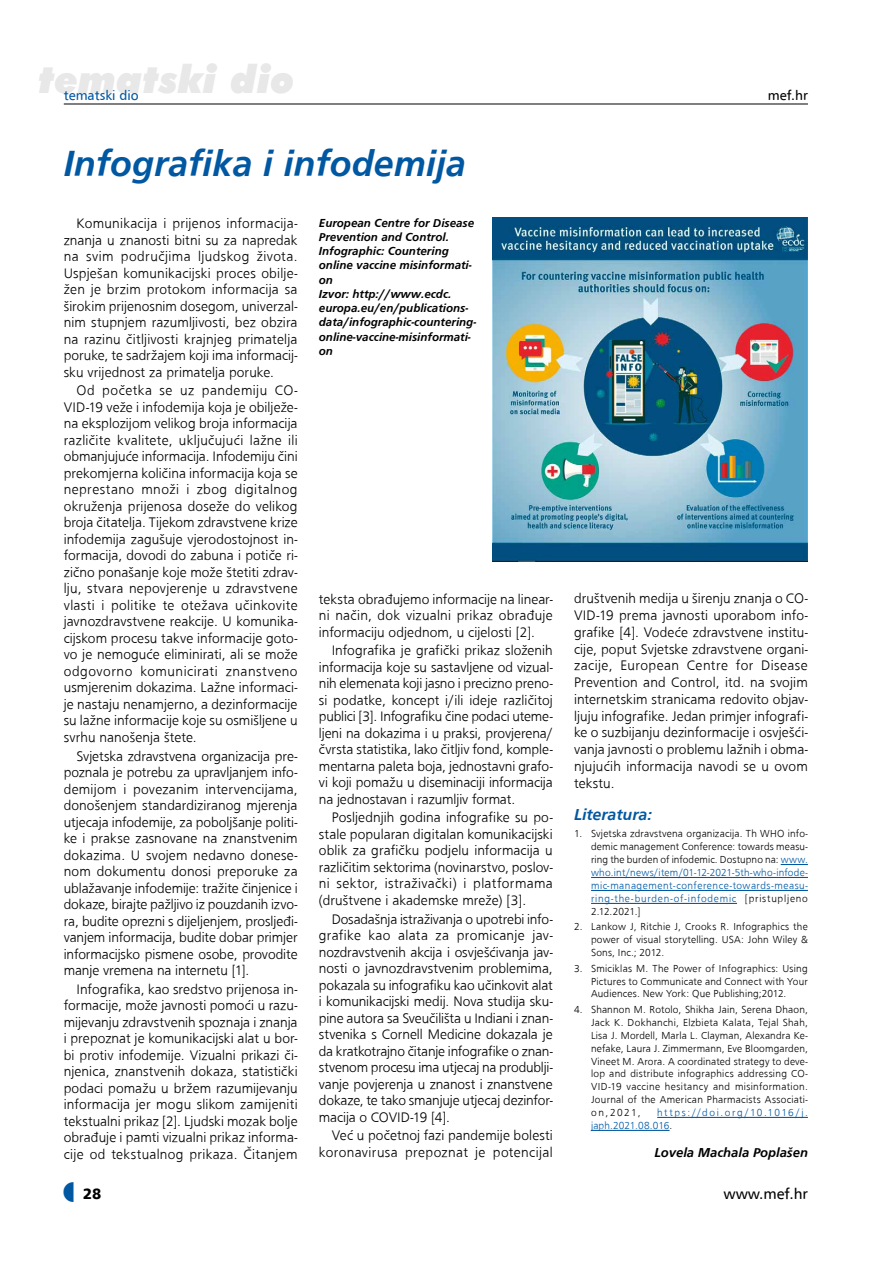
<style>
.page{position:relative;width:893px;height:1263px;background:#fff}
.page>*{position:absolute;margin:0;border:0;box-sizing:border-box;transform-origin:0 0}
.t1{font:italic 900 39px "Futura BT";color:#e8e8e9}
.t2{font:500 37.5px "Frugal Sans Bold Italic DTC";color:#0058a2}
.t3{font:500 16.5px "Frugal Sans Bold Italic DTC";color:#0058a2}
.t4{font:15px "A Frutiger";color:#000}
.t5{font:900 15px "A Frutiger";color:#000}
.t6{font:500 14.25px/16.5px "Frugal Sans Light DTC";letter-spacing:.005em;color:#000;text-align:justify}
.t7{font:500 13.5px "Frugal Sans Bold Italic DTC";color:#000}
.t8{font:13.5px "A Frutiger";color:#0058a2}
.t9{font:13.5px "A Frutiger";color:#000}
.t10{font:500 12px/14.2px "Frugal Sans Bold Italic DTC";color:#000}
.t11{font:500 10.5px/13px "Frugal Sans Light DTC";letter-spacing:.02em;color:#000;text-align:justify}
.t12{font:500 10.5px/13px "Frugal Sans Light DTC";letter-spacing:.115em;color:#0058a2}
.s1{color:#0058a2}
.s2{color:#000}
</style>
<div class="page">
<hr style="left:64px;top:104px;width:744px;height:1px;background:#000">
<img style="left:492px;top:218px;width:316px;height:343px">
<svg style="left:781px;top:864px;width:27px;height:1px"></svg>
<hr style="left:591px;top:877px;width:217px;height:1px;background:#0058a2">
<hr style="left:591px;top:890px;width:217px;height:1px;background:#0058a2">
<hr style="left:591px;top:903px;width:146px;height:1px;background:#0058a2">
<hr style="left:657px;top:1117px;width:151px;height:1px;background:#0058a2">
<hr style="left:591px;top:1130px;width:78px;height:1px;background:#0058a2">
<h1 class="t1" style="left:38px;top:56px;width:258px">tematski dio</h1>
<p class="t8" style="left:64px;top:87px;width:76px">tematski dio</p>
<p class="t9" style="left:768px;top:87px;width:42px">mef.hr</p>
<h2 class="t2" style="left:64px;top:142px;width:404px">Infografika i infodemija</h2>
<p class="t6" style="left:64px;top:215px;width:235px;text-indent:13px">Komunikacija i prijenos informacija&shy;znanja u znanosti bitni su za napredak na svim područjima ljudskog života.<br>Uspješan komunikacijski proces obilje&shy;žen je brzim protokom informacija sa širokim prijenosnim dosegom, univerzal&shy;nim stupnjem razumljivosti, bez obzira na razinu čitljivosti krajnjeg primatelja poruke, te sadržajem koji ima informacij&shy;sku vrijednost za primatelja poruke.</p>
<p class="t6" style="left:64px;top:382px;width:235px;text-indent:13px">Od početka se uz pandemiju CO-VID-19 veže i infodemija koja je obilježe&shy;na eksplozijom velikog broja informacija različite kvalitete, uključujući lažne ili obmanjujuće informacija. Infodemiju čini prekomjerna količina informacija koja se neprestano množi i zbog digitalnog okruženja prijenosa doseže do velikog broja čitatelja. Tijekom zdravstvene krize infodemija zagušuje vjerodostojnost in&shy;formacija, dovodi do zabuna i potiče ri&shy;zično ponašanje koje može štetiti zdrav&shy;lju, stvara nepovjerenje u zdravstvene vlasti i politike te otežava učinkovite javnozdravstvene reakcije. U komunika&shy;cijskom procesu takve informacije goto&shy;vo je nemoguće eliminirati, ali se može odgovorno komunicirati znanstveno usmjerenim dokazima. Lažne informaci&shy;je nastaju nenamjerno, a dezinformacije su lažne informacije koje su osmišljene u svrhu nanošenja štete.</p>
<p class="t6" style="left:64px;top:747px;width:235px;text-indent:13px">Svjetska zdravstvena organizacija pre&shy;poznala je potrebu za upravljanjem info&shy;demijom i povezanim intervencijama, donošenjem standardiziranog mjerenja utjecaja infodemije, za poboljšanje politi&shy;ke i prakse zasnovane na znanstvenim dokazima. U svojem nedavno donese&shy;nom dokumentu donosi preporuke za ublažavanje infodemije: tražite činjenice i dokaze, birajte pažljivo iz pouzdanih izvo&shy;ra, budite oprezni s dijeljenjem, prosljeđi&shy;vanjem informacija, budite dobar primjer informacijsko pismene osobe, provodite manje vremena na internetu [1].</p>
<p class="t6" style="left:64px;top:981px;width:235px;text-indent:13px">Infografika, kao sredstvo prijenosa in&shy;formacije, može javnosti pomoći u razu&shy;mijevanju zdravstvenih spoznaja i znanja i prepoznat je komunikacijski alat u bor&shy;bi protiv infodemije. Vizualni prikazi či&shy;njenica, znanstvenih dokaza, statistički podaci pomažu u bržem razumijevanju informacija jer mogu slikom zamijeniti tekstualni prikaz [2]. Ljudski mozak bolje obrađuje i pamti vizualni prikaz informa&shy;cije od tekstualnog prikaza. Čitanjem</p>
<p class="t10" style="left:319px;top:215px;width:159px">European Centre for Disease<br>Prevention and Control.<br>Infographic: Countering online vaccine misinformati&shy;on<br>Izvor: http://www.ecdc. europa.eu/en/publications&shy;data/infographic-countering&shy;online-vaccine-misinformati&shy;on</p>
<p class="t6" style="left:319px;top:590px;width:235px">teksta obrađujemo informacije na linear&shy;ni način, dok vizualni prikaz obrađuje informaciju odjednom, u cijelosti [2].</p>
<p class="t6" style="left:319px;top:642px;width:235px;text-indent:13px">Infografika je grafički prikaz složenih informacija koje su sastavljene od vizual&shy;nih elemenata koji jasno i precizno preno&shy;si podatke, koncept i/ili ideje različitoj publici [3]. Infografiku čine podaci uteme&shy;ljeni na dokazima i u praksi, provjerena/ čvrsta statistika, lako čitljiv fond, komple&shy;mentarna paleta boja, jednostavni grafo&shy;vi koji pomažu u diseminaciji informacija na jednostavan i razumljiv format.</p>
<p class="t6" style="left:319px;top:809px;width:235px;text-indent:13px">Posljednjih godina infografike su po&shy;stale popularan digitalan komunikacijski oblik za grafičku podjelu informacija u različitim sektorima (novinarstvo, poslov&shy;ni sektor, istraživački) i platformama (društvene i akademske mreže) [3].</p>
<p class="t6" style="left:319px;top:910px;width:235px;text-indent:13px">Dosadašnja istraživanja o upotrebi info&shy;grafike kao alata za promicanje jav&shy;nozdravstvenih akcija i osvješćivanja jav&shy;nosti o javnozdravstvenim problemima, pokazala su infografiku kao učinkovit alat i komunikacijski medij. Nova studija sku&shy;pine autora sa Sveučilišta u Indiani i znan&shy;stvenika s Cornell Medicine dokazala je da kratkotrajno čitanje infografike o znan&shy;stvenom procesu ima utjecaj na produblji&shy;vanje povjerenja u znanost i znanstvene dokaze, te tako smanjuje utjecaj dezinfor&shy;macija o COVID-19 [4].</p>
<p class="t6" style="left:319px;top:1127px;width:235px;text-align:right">Već u početnoj fazi pandemije bolesti koronavirusa prepoznat je potencijal</p>
<p class="t6" style="left:574px;top:590px;width:235px">društvenih medija u širenju znanja o CO-VID-19 prema javnosti uporabom info&shy;grafike [4]. Vodeće zdravstvene institu&shy;cije, poput Svjetske zdravstvene organi&shy;zacije, European Centre for Disease Prevention and Control, itd. na svojim internetskim stranicama redovito objav&shy;ljuju infografike. Jedan primjer infografi&shy;ke o suzbijanju dezinformacije i osvješći&shy;vanja javnosti o problemu lažnih i obma&shy;njujućih informacija navodi se u ovom tekstu.</p>
<p class="t3" style="left:574px;top:805px;width:79px">Literatura:</p>
<p class="t11" style="left:591px;top:827px;width:218px;text-indent:-17px">1. Svjetska zdravstvena organizacija. Th WHO info&shy;demic management Conference: towards measu&shy;ring the burden of infodemic. Dostupno na: <span class="s1">www. who.int/news/item/01-12-2021-5th-who-infode&shy;mic-management-conference-towards-measu&shy;ring-the-burden-of-infodemic</span> [pristupljeno 2.12.2021.]</p>
<p class="t11" style="left:591px;top:920px;width:218px;text-indent:-17px">2. Lankow J, Ritchie J, Crooks R. Infographics the power of visual storytelling. USA: John Wiley &amp; Sons, Inc.; 2012.</p>
<p class="t11" style="left:591px;top:961px;width:218px;text-indent:-17px">3. Smiciklas M. The Power of Infographics: Using Pictures to Communicate and Connect with Your Audiences. New York: Que Publishing;2012.</p>
<p class="t11" style="left:591px;top:1002px;width:218px;text-indent:-17px">4. Shannon M. Rotolo, Shikha Jain, Serena Dhaon, Jack K. Dokhanchi, Elzbieta Kalata, Tejal Shah, Lisa J. Mordell, Marla L. Clayman, Alexandra Ke&shy;nefake, Laura J. Zimmermann, Eve Bloomgarden, Vineet M. Arora. A coordinated strategy to deve&shy;lop and distribute infographics addressing CO-VID-19 vaccine hesitancy and misinformation.<br>Journal of the American Pharmacists Associati&shy;on,2021,</p>
<p class="t12" style="left:591px;top:1106px;width:218px;text-indent:66px">https://doi.org/10.1016/j. japh.2021.08.016<span class="s2">.</span></p>
<p class="t7" style="left:654px;top:1144px;width:155px">Lovela Machala Poplašen</p>
<p class="t5" style="left:83px;top:1184px;width:20px">28</p>
<p class="t4" style="left:724px;top:1185px;width:86px">www.mef.hr</p>
</div>
